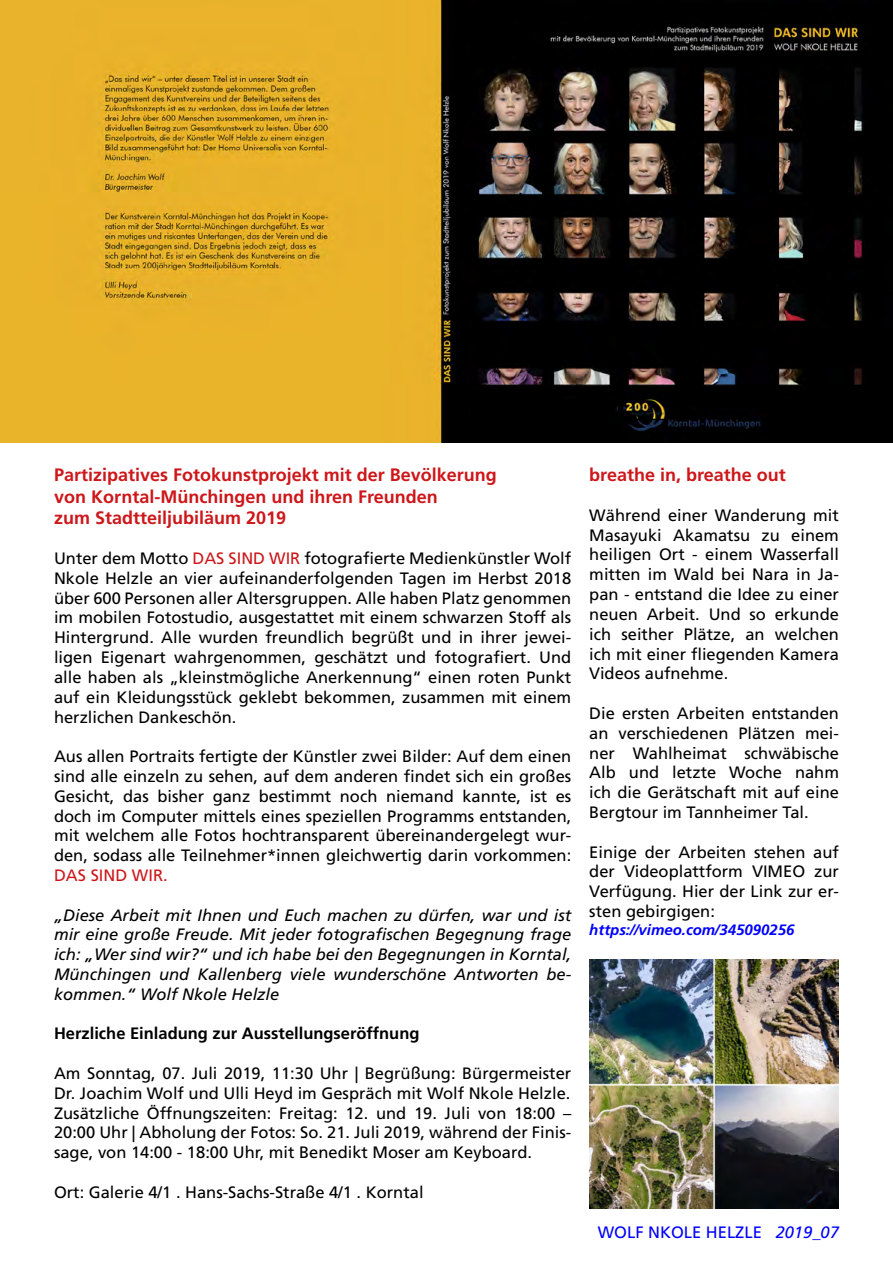
<style>
.page{position:relative;width:893px;height:1263px;background:#fff}
.page>*{position:absolute;margin:0;border:0;box-sizing:border-box;transform-origin:0 0}
.t1{font:700 18px "Frutiger";color:#cd171a}
.t2{font:16.5px/19.8px "Frutiger";color:#000;text-align:justify}
.t3{font:italic 16.5px/19.8px "Frutiger";color:#000;text-align:justify}
.t4{font:700 16.5px "Frutiger";color:#000}
.t5{font:16.5px "Frutiger";color:#00f}
.t6{font:italic 700 15px "Frutiger";color:#00f}
.s1{color:#cd171a}
.s2{font-style:italic}
</style>
<div class="page">
<img style="left:0;top:0;width:893px;height:442px">
<img style="left:589px;top:959px;width:250px;height:250px">
<p class="t1" style="left:54px;top:464px;width:444px">Partizipatives Fotokunstprojekt mit der Bevölkerung</p>
<p class="t1" style="left:54px;top:486px;width:385px">von Korntal-Münchingen und ihren Freunden</p>
<p class="t1" style="left:54px;top:508px;width:234px">zum Stadtteiljubiläum 2019</p>
<p class="t2" style="left:54px;top:548px;width:519px">Unter dem Motto <span class="s1">DAS SIND WIR</span> fotografierte Medienkünstler Wolf Nkole Helzle an vier aufeinanderfolgenden Tagen im Herbst 2018 über 600 Personen aller Altersgruppen. Alle haben Platz genommen im mobilen Fotostudio, ausgestattet mit einem schwarzen Stoff als Hintergrund. Alle wurden freundlich begrüßt und in ihrer jewei&shy;ligen Eigenart wahrgenommen, geschätzt und fotografiert. Und alle haben als „kleinstmögliche Anerkennung“ einen roten Punkt auf ein Kleidungsstück geklebt bekommen, zusammen mit einem herzlichen Dankeschön.</p>
<p class="t2" style="left:54px;top:746px;width:519px">Aus allen Portraits fertigte der Künstler zwei Bilder: Auf dem einen sind alle einzeln zu sehen, auf dem anderen findet sich ein großes Gesicht, das bisher ganz bestimmt noch niemand kannte, ist es doch im Computer mittels eines speziellen Programms entstanden, mit welchem alle Fotos hochtransparent übereinandergelegt wur&shy;den, sodass alle Teilnehmer*innen gleichwertig darin vorkommen:<br><span class="s1">DAS SIND WIR.</span></p>
<p class="t3" style="left:54px;top:905px;width:519px">„Diese Arbeit mit Ihnen und Euch machen zu dürfen, war und ist mir eine große Freude. Mit jeder fotografischen Begegnung frage ich: „Wer sind wir?“ und ich habe bei den Begegnungen in Korntal, Münchingen und Kallenberg viele wunderschöne Antworten be&shy;kommen.“ Wolf Nkole Helzle</p>
<p class="t4" style="left:54px;top:1024px;width:367px">Herzliche Einladung zur Ausstellungseröffnung</p>
<p class="t2" style="left:54px;top:1063px;width:519px">Am Sonntag, 07. Juli 2019, 11:30 Uhr | Begrüßung: Bürgermeister<br>Dr. Joachim Wolf und Ulli Heyd im Gespräch mit Wolf Nkole Helzle.</p>
<p class="t2" style="left:54px;top:1103px;width:519px">Zusätzliche Öffnungszeiten: Freitag: 12. und 19. Juli von 18:00 – 20:00 Uhr | Abholung der Fotos: So. 21. Juli 2019, während der Finis&shy;sage, von 14:00 - 18:00 Uhr, mit Benedikt Moser am Keyboard.</p>
<p class="t2" style="left:54px;top:1182px;width:371px">Ort: Galerie 4/1 . Hans-Sachs-Straße 4/1 . Korntal</p>
<p class="t1" style="left:589px;top:464px;width:198px">breathe in, breathe out</p>
<p class="t2" style="left:589px;top:505px;width:251px">Während einer Wanderung mit Masayuki Akamatsu zu einem heiligen Ort - einem Wasserfall mitten im Wald bei Nara in Ja&shy;pan - entstand die Idee zu einer neuen Arbeit. Und so erkunde ich seither Plätze, an welchen ich mit einer fliegenden Kamera Videos aufnehme.</p>
<p class="t2" style="left:589px;top:703px;width:251px">Die ersten Arbeiten entstanden an verschiedenen Plätzen mei&shy;ner Wahlheimat schwäbische Alb und letzte Woche nahm ich die Gerätschaft mit auf eine Bergtour im Tannheimer Tal.</p>
<p class="t2" style="left:589px;top:842px;width:251px">Einige der Arbeiten stehen auf der Videoplattform VIMEO zur Verfügung. Hier der Link zur er&shy;sten gebirgigen:</p>
<p class="t6" style="left:589px;top:921px;width:207px">https://vimeo.com/345090256</p>
<p class="t5" style="left:598px;top:1222px;width:243px">WOLF NKOLE HELZLE <span class="s2">2019_07</span></p>
</div>
